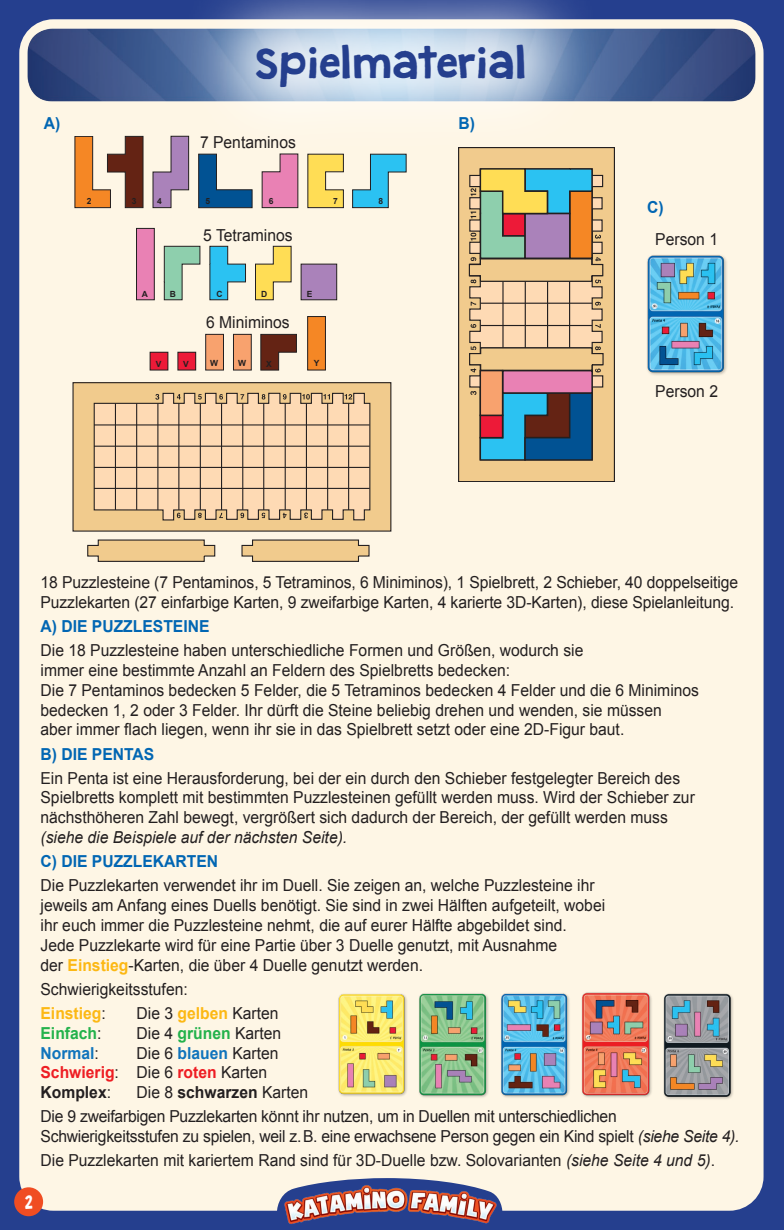
<style>
.page{position:relative;width:784px;height:1230px;background:#fff}
.page>*{position:absolute;margin:0;border:0;box-sizing:border-box;transform-origin:0 0}
.t1{font:37.5px "Granstander Clean";color:#253f8e}
.Fließtext{font:16.5px/19.8px "Arial";color:#231f20;scale:.95 1}
.Aufzählung_Buchstabe{font:700 16.5px "Arial";color:#0166b3;scale:.95 1}
.Fließtext-2{font:700 16.5px "Arial";color:#ee1d23;scale:.95 1}
.Fließtext-3{font:700 16.5px "Arial";color:#fcb814;scale:.95 1}
.Fließtext-4{font:700 16.5px "Arial";color:#23b24b;scale:.95 1}
.Fließtext-5{font:700 16.5px "Arial";color:#231f20;scale:.95 1}
.Fließtext-6{font:700 16.5px "Arial";color:#1074bc;scale:.95 1}
.t2{font:16.5px "Granstander Clean";color:#fff;scale:.91 1}
.t3{font:700 8.4px "Arial";color:#231f20}
.s1{font-style:italic}
.s2{font-weight:700;color:#fcb814}
.s3{font-weight:400;color:#231f20}
.s4{font-weight:700;color:#23b24b}
.s5{font-weight:700;color:#1074bc}
.s6{font-weight:400}
.s7{font-weight:700}
</style>
<div class="page">
<div style="left:0;top:0;width:784px;height:1229px;background:#253f8e"></div>
<div style="left:19px;top:19px;width:744px;height:1191px;background:#fef6e5;border-radius:34px"></div>
<img style="left:19px;top:19px;width:745px;height:106px">
<img style="left:277px;top:1178px;width:226px;height:46px">
<svg style="left:178px;top:0;width:425px;height:164px"></svg>
<div style="left:73px;top:382px;width:318px;height:149px;background:#f1cb8d"></div>
<div style="left:72px;top:382px;width:319px;height:149px;border:1px solid #231f20"></div>
<svg style="left:87px;top:539px;width:129px;height:23px;background:#dbbc8a"></svg>
<svg style="left:241px;top:539px;width:129px;height:23px;background:#dbbc8a"></svg>
<svg style="left:93px;top:392px;width:278px;height:129px;background:#eecca6"></svg>
<hr style="left:348px;top:403px;width:1px;height:107px;background:#231f20">
<hr style="left:327px;top:403px;width:1px;height:107px;background:#231f20">
<hr style="left:306px;top:403px;width:1px;height:107px;background:#231f20">
<hr style="left:285px;top:403px;width:1px;height:107px;background:#231f20">
<hr style="left:263px;top:403px;width:1px;height:107px;background:#231f20">
<hr style="left:242px;top:403px;width:1px;height:107px;background:#231f20">
<hr style="left:221px;top:403px;width:1px;height:107px;background:#231f20">
<hr style="left:200px;top:403px;width:1px;height:107px;background:#231f20">
<hr style="left:178px;top:403px;width:1px;height:107px;background:#231f20">
<hr style="left:157px;top:403px;width:1px;height:107px;background:#231f20">
<hr style="left:136px;top:403px;width:1px;height:107px;background:#231f20">
<hr style="left:115px;top:403px;width:1px;height:107px;background:#231f20">
<hr style="left:94px;top:488px;width:276px;height:1px;background:#231f20">
<hr style="left:94px;top:467px;width:276px;height:1px;background:#231f20">
<hr style="left:94px;top:445px;width:276px;height:1px;background:#231f20">
<hr style="left:94px;top:424px;width:276px;height:1px;background:#231f20">
<svg style="left:75px;top:136px;width:68px;height:72px"></svg>
<svg style="left:152px;top:136px;width:37px;height:72px"></svg>
<svg style="left:198px;top:154px;width:55px;height:54px"></svg>
<svg style="left:262px;top:153px;width:36px;height:55px"></svg>
<svg style="left:307px;top:154px;width:37px;height:54px;background:#e8ce67"></svg>
<svg style="left:301px;top:263px;width:36px;height:37px"></svg>
<svg style="left:136px;top:228px;width:19px;height:72px"></svg>
<svg style="left:307px;top:316px;width:19px;height:54px"></svg>
<svg style="left:260px;top:334px;width:37px;height:36px"></svg>
<svg style="left:352px;top:154px;width:55px;height:54px"></svg>
<div style="left:150px;top:352px;width:18px;height:18px;background:#ed1a38"></div>
<div style="left:150px;top:352px;width:18px;height:18px;border:1px solid #231f20"></div>
<div style="left:178px;top:352px;width:18px;height:18px;background:#ed1a38"></div>
<div style="left:178px;top:352px;width:18px;height:18px;border:1px solid #231f20"></div>
<div style="left:233px;top:334px;width:18px;height:36px;background:#f8a26e"></div>
<div style="left:233px;top:334px;width:18px;height:36px;border:1px solid #231f20"></div>
<div style="left:206px;top:334px;width:17px;height:36px;background:#f8a26e"></div>
<div style="left:205px;top:334px;width:19px;height:36px;border:1px solid #231f20"></div>
<svg style="left:209px;top:246px;width:37px;height:54px"></svg>
<svg style="left:164px;top:246px;width:36px;height:54px"></svg>
<svg style="left:255px;top:246px;width:37px;height:54px"></svg>
<div style="left:459px;top:147px;width:155px;height:334px;background:#f1cb8d"></div>
<svg style="left:468px;top:168px;width:136px;height:293px"></svg>
<img style="left:647px;top:255px;width:80px;height:120px">
<img style="left:419px;top:993px;width:70px;height:105px">
<img style="left:501px;top:993px;width:69px;height:105px">
<img style="left:581px;top:992px;width:71px;height:106px">
<img style="left:663px;top:993px;width:70px;height:106px">
<img style="left:338px;top:994px;width:69px;height:103px">
<div style="left:14px;top:1186px;width:29px;height:29px;background:#f04d22;border-radius:50%"></div>
<p class="Aufzählung_Buchstabe" style="left:44px;top:112px;width:19px">A)</p>
<p class="t1" style="left:255px;top:43px;width:273px">Spielmaterial</p>
<p class="Fließtext" style="left:200px;top:132px;width:102px">7 Pentaminos</p>
<p class="t3" style="left:87px;top:195px;width:6px">2</p>
<p class="t3" style="left:132px;top:195px;width:6px">3</p>
<p class="t3" style="left:157px;top:195px;width:6px">4</p>
<p class="t3" style="left:205px;top:195px;width:6px">5</p>
<p class="t3" style="left:269px;top:195px;width:6px">6</p>
<p class="t3" style="left:333px;top:195px;width:6px">7</p>
<p class="t3" style="left:378px;top:195px;width:6px">8</p>
<p class="Fließtext" style="left:203px;top:226px;width:96px">5 Tetraminos</p>
<p class="t3" style="left:142px;top:288px;width:8px">A</p>
<p class="t3" style="left:170px;top:288px;width:8px">B</p>
<p class="t3" style="left:217px;top:288px;width:8px">C</p>
<p class="t3" style="left:261px;top:288px;width:8px">D</p>
<p class="t3" style="left:307px;top:288px;width:7px">E</p>
<p class="Fließtext" style="left:206px;top:312px;width:90px">6 Miniminos</p>
<p class="t3" style="left:156px;top:358px;width:7px">V</p>
<p class="t3" style="left:183px;top:358px;width:7px">V</p>
<p class="t3" style="left:210px;top:357px;width:9px">W</p>
<p class="t3" style="left:238px;top:357px;width:9px">W</p>
<p class="t3" style="left:266px;top:358px;width:7px">X</p>
<p class="t3" style="left:314px;top:357px;width:7px">Y</p>
<p class="Aufzählung_Buchstabe" style="left:459px;top:112px;width:19px">B)</p>
<p class="Aufzählung_Buchstabe" style="left:647px;top:196px;width:19px">C)</p>
<p class="Fließtext" style="left:655px;top:230px;width:68px">Person 1</p>
<p class="Fließtext" style="left:655px;top:381px;width:68px">Person 2</p>
<p class="Fließtext" style="left:41px;top:572px;width:736px">18 Puzzlesteine (7 Pentaminos, 5 Tetraminos, 6 Miniminos), 1 Spielbrett, 2 Schieber, 40 doppelseitige<br>Puzzlekarten (27 einfarbige Karten, 9 zweifarbige Karten, 4 karierte 3D-Karten), diese Spielanleitung.</p>
<p class="Aufzählung_Buchstabe" style="left:41px;top:615px;width:179px">A) DIE PUZZLESTEINE</p>
<p class="Fließtext" style="left:41px;top:640px;width:573px">Die 18 Puzzlesteine haben unterschiedliche Formen und Größen, wodurch sie immer eine bestimmte Anzahl an Feldern des Spielbretts bedecken:</p>
<p class="Fließtext" style="left:41px;top:680px;width:695px">Die 7 Pentaminos bedecken 5 Felder, die 5 Tetraminos bedecken 4 Felder und die 6 Miniminos bedecken 1, 2 oder 3 Felder. Ihr dürft die Steine beliebig drehen und wenden, sie müssen<br>aber immer flach liegen, wenn ihr sie in das Spielbrett setzt oder eine 2D-Figur baut.</p>
<p class="Aufzählung_Buchstabe" style="left:41px;top:742px;width:121px">B) DIE PENTAS</p>
<p class="Fließtext" style="left:41px;top:768px;width:690px">Ein Penta ist eine Herausforderung, bei der ein durch den Schieber festgelegter Bereich des Spielbretts komplett mit bestimmten Puzzlesteinen gefüllt werden muss. Wird der Schieber zur nächsthöheren Zahl bewegt, vergrößert sich dadurch der Bereich, der gefüllt werden muss <span class="s1">(siehe die Beispiele auf der nächsten Seite).</span></p>
<p class="Aufzählung_Buchstabe" style="left:41px;top:850px;width:188px">C) DIE PUZZLEKARTEN</p>
<p class="Fließtext" style="left:41px;top:875px;width:596px">Die Puzzlekarten verwendet ihr im Duell. Sie zeigen an, welche Puzzlesteine ihr jeweils am Anfang eines Duells benötigt. Sie sind in zwei Hälften aufgeteilt, wobei ihr euch immer die Puzzlesteine nehmt, die auf eurer Hälfte abgebildet sind.</p>
<p class="Fließtext" style="left:41px;top:935px;width:545px">Jede Puzzlekarte wird für eine Partie über 3 Duelle genutzt, mit Ausnahme der <span class="s2">Einstieg</span>-Karten, die über 4 Duelle genutzt werden.</p>
<p class="Fließtext" style="left:41px;top:979px;width:156px">Schwierigkeitsstufen:</p>
<p class="Fließtext-3" style="left:41px;top:1001px;width:70px">Einstieg<span class="s3">:</span></p>
<p class="Fließtext" style="left:137px;top:1003px;width:151px">Die 3 <span class="s2">gelben</span> Karten</p>
<p class="Fließtext-4" style="left:41px;top:1021px;width:66px">Einfach<span class="s3">:</span></p>
<p class="Fließtext" style="left:137px;top:1022px;width:154px">Die 4 <span class="s4">grünen</span> Karten</p>
<p class="Fließtext-6" style="left:41px;top:1041px;width:63px">Normal<span class="s3">:</span></p>
<p class="Fließtext" style="left:137px;top:1042px;width:151px">Die 6 <span class="s5">blauen</span> Karten</p>
<p class="Fließtext-2" style="left:41px;top:1061px;width:240px">Schwierig<span class="s3">: Die 6</span> roten <span class="s3">Karten</span></p>
<p class="Fließtext-5" style="left:41px;top:1081px;width:76px">Komplex<span class="s6">:</span></p>
<p class="Fließtext" style="left:137px;top:1082px;width:182px">Die 8 <span class="s7">schwarzen</span> Karten</p>
<p class="Fließtext" style="left:41px;top:1106px;width:737px">Die 9 zweifarbigen Puzzlekarten könnt ihr nutzen, um in Duellen mit unterschiedlichen<br>Schwierigkeitsstufen zu spielen, weil z.B. eine erwachsene Person gegen ein Kind spielt <span class="s1">(siehe Seite 4).</span></p>
<p class="Fließtext" style="left:41px;top:1150px;width:711px">Die Puzzlekarten mit kariertem Rand sind für 3D-Duelle bzw. Solovarianten <span class="s1">(siehe Seite 4 und 5)</span>.</p>
<p class="t2" style="left:25px;top:1192px;width:10px">2</p>
</div>
